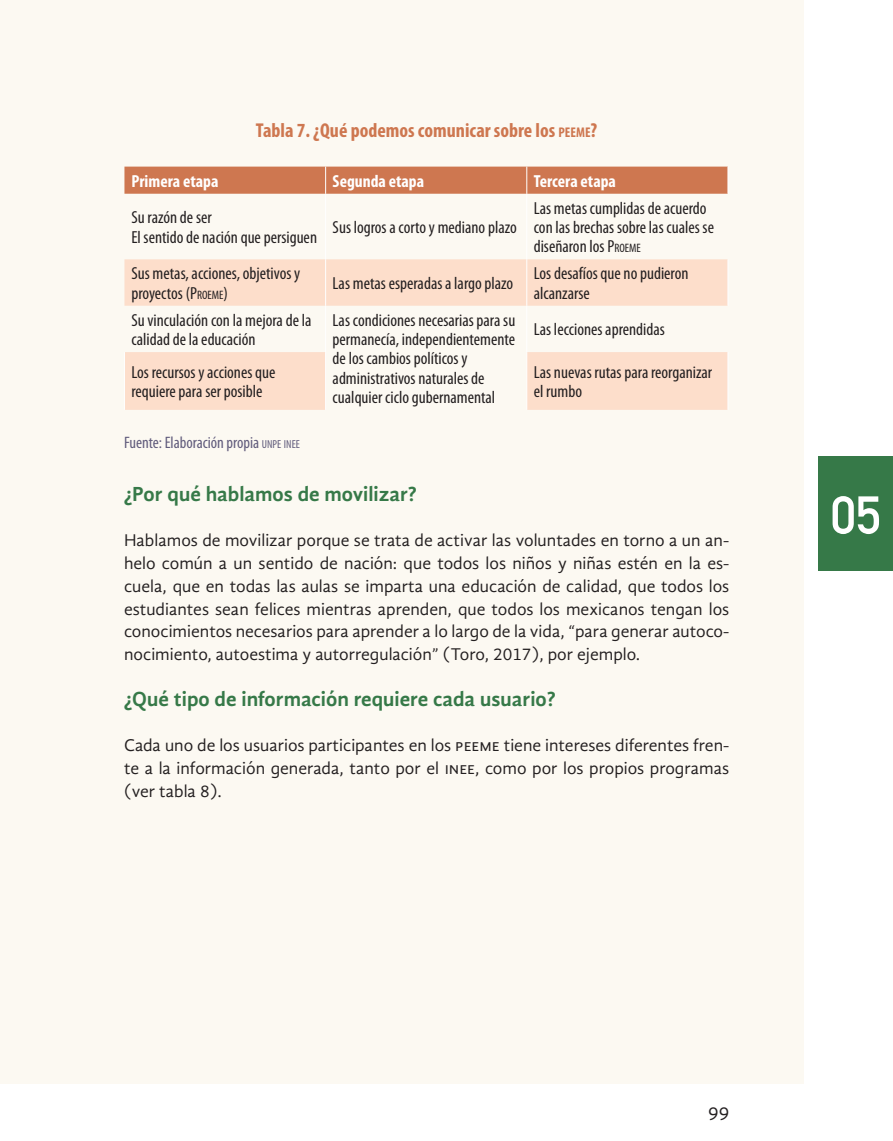
<style>
.page{position:relative;width:893px;height:1141px;background:#fff}
.page>*{position:absolute;margin:0;border:0;box-sizing:border-box;transform-origin:0 0}
.t1{font:700 52.5px "DIN Alternate";color:#fff}
.t2{font:700 21px "Gandhi Sans";color:#367948}
.t3{font:700 condensed 20.12px "Myriad Pro";color:#ce7750}
.t4{font:19.25px "Gandhi Sans";color:#231f20}
.t5{font:17.5px/22.8px "Gandhi Sans";color:#231f20;text-align:justify}
.t6{font:condensed 17.5px/19.2px "Myriad Pro";color:#231f20}
.t7{font:700 condensed 17.5px "Myriad Pro";color:#fff}
.t8{font:condensed 16.62px "Myriad Pro";color:#615c7c}
.s1{font-size:14.17px}
.s2{font-style:inherit}
.s3{font-size:12.25px}
.s4{font-size:11.72px}
</style>
<div class="page">
<div style="left:819px;top:456px;width:74px;height:114px;background:#367948"></div>
<div style="left:0;top:0;width:804px;height:1084px;background:#fcf9f2"></div>
<svg style="left:124px;top:259px;width:603px;height:151px;fill:#fddecb"></svg>
<div style="left:124px;top:167px;width:604px;height:27px;background:#ce7750"></div>
<hr style="left:325px;top:194px;width:1px;height:65px;background:#fff">
<hr style="left:526px;top:194px;width:1px;height:65px;background:#fff">
<hr style="left:325px;top:306px;width:1px;height:46px;background:#fff">
<hr style="left:526px;top:306px;width:1px;height:46px;background:#fff">
<hr style="left:325px;top:259px;width:1px;height:47px;background:#fff">
<hr style="left:526px;top:259px;width:1px;height:47px;background:#fff">
<hr style="left:727px;top:259px;width:1px;height:47px;background:#fff">
<hr style="left:124px;top:352px;width:1px;height:58px;background:#fff">
<hr style="left:526px;top:352px;width:1px;height:58px;background:#fff">
<hr style="left:325px;top:352px;width:1px;height:58px;background:#fff">
<hr style="left:727px;top:352px;width:1px;height:58px;background:#fff">
<p class="t3" style="left:256px;top:119px;width:343px">Tabla 7. ¿Qué podemos comunicar sobre los <span class="s1">PEEME</span>?</p>
<p class="t7" style="left:131px;top:171px;width:88px">Primera etapa</p>
<p class="t7" style="left:333px;top:171px;width:93px">Segunda etapa</p>
<p class="t7" style="left:534px;top:171px;width:84px">Tercera etapa</p>
<p class="t6" style="left:131px;top:208px;width:187px">Su razón de ser<br>El sentido de nación que persiguen</p>
<p class="t6" style="left:333px;top:218px;width:186px">Sus logros a corto y mediano plazo</p>
<p class="t6" style="left:534px;top:199px;width:182px">Las metas cumplidas de acuerdo con las brechas sobre las cuales se diseñaron los <span class="s2">P</span><span class="s3">ROEME</span></p>
<p class="t6" style="left:131px;top:264px;width:170px">Sus metas, acciones, objetivos y proyectos (<span class="s2">P</span><span class="s3">ROEME</span>)</p>
<p class="t6" style="left:333px;top:274px;width:182px">Las metas esperadas a largo plazo</p>
<p class="t6" style="left:534px;top:264px;width:156px">Los desafíos que no pudieron alcanzarse</p>
<p class="t6" style="left:131px;top:311px;width:182px">Su vinculación con la mejora de la calidad de la educación</p>
<p class="t6" style="left:333px;top:311px;width:184px">Las condiciones necesarias para su permanecía, independientemente de los cambios políticos y administrativos naturales de cualquier ciclo gubernamental</p>
<p class="t6" style="left:534px;top:320px;width:133px">Las lecciones aprendidas</p>
<p class="t6" style="left:131px;top:363px;width:146px">Los recursos y acciones que requiere para ser posible</p>
<p class="t6" style="left:534px;top:363px;width:180px">Las nuevas rutas para reorganizar el rumbo</p>
<p class="t8" style="left:124px;top:434px;width:177px">Fuente: Elaboración propia <span class="s4">UNPE INEE</span></p>
<p class="t2" style="left:124px;top:482px;width:294px">¿Por qué hablamos de movilizar?</p>
<p class="t5" style="left:124px;top:529px;width:607px">Hablamos de movilizar porque se trata de activar las voluntades en torno a un an&shy;helo común a un sentido de nación: que todos los niños y niñas estén en la es&shy;cuela, que en todas las aulas se imparta una educación de calidad, que todos los estudiantes sean felices mientras aprenden, que todos los mexicanos tengan los conocimientos necesarios para aprender a lo largo de la vida, “para generar autoco&shy;nocimiento, autoestima y autorregulación” (Toro, 2017), por ejemplo.</p>
<p class="t2" style="left:124px;top:686px;width:433px">¿Qué tipo de información requiere cada usuario?</p>
<p class="t5" style="left:124px;top:734px;width:607px">Cada uno de los usuarios participantes en los peeme tiene intereses diferentes fren&shy;te a la información generada, tanto por el inee, como por los propios programas (ver tabla 8).</p>
<h1 class="t1" style="left:831px;top:475px;width:52px">05</h1>
<p class="t4" style="left:708px;top:1102px;width:23px">99</p>
</div>
